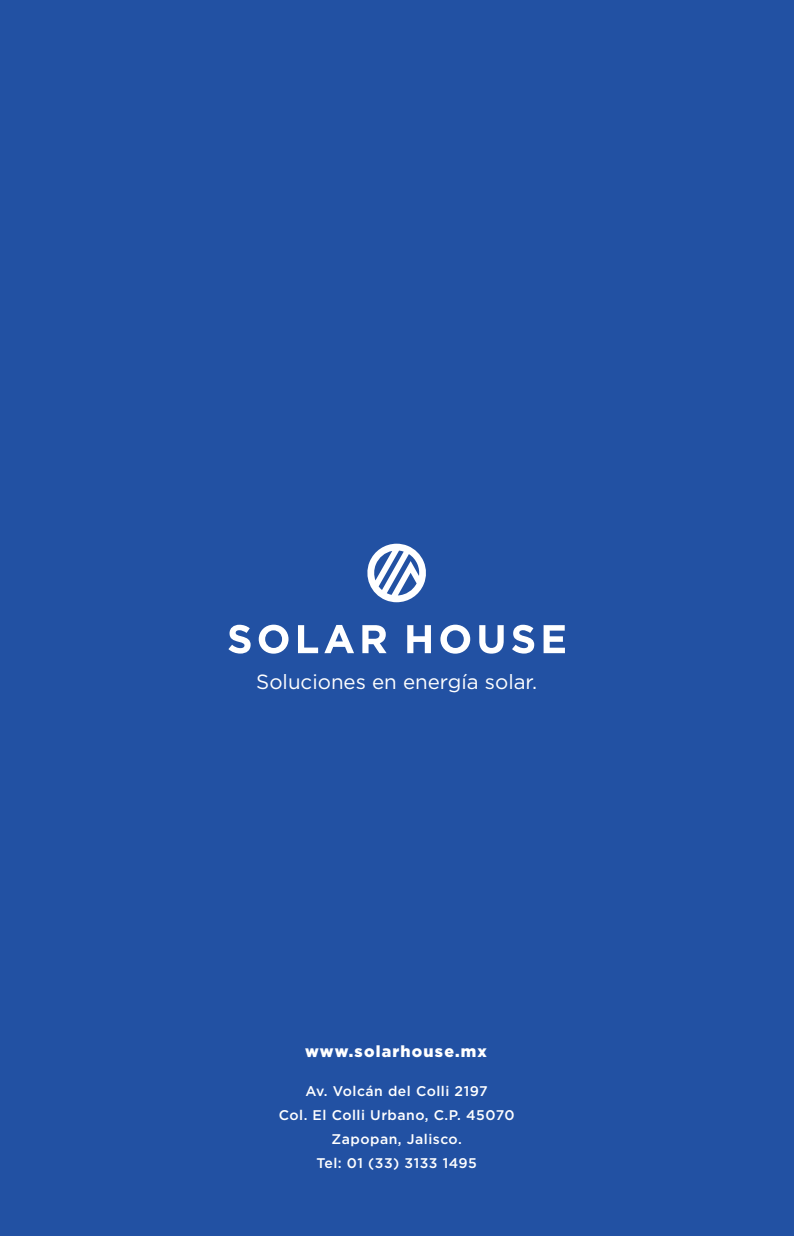
<style>
.page{position:relative;width:794px;height:1236px;background:#fff}
.page>*{position:absolute;margin:0;border:0;box-sizing:border-box;transform-origin:0 0}
.t1{font:20.6px "Gotham";color:#fff}
.t2{font:900 16px "Gotham";letter-spacing:.075em;color:#fff}
.t3{font:500 14px/24px "Gotham";letter-spacing:.035em;color:#fff;text-align:center}
</style>
<div class="page">
<hr style="left:793px;top:0;width:1px;height:1236px;background:#2251a3">
<div style="left:0;top:0;width:793px;height:1236px;background:#2251a3"></div>
<svg style="left:367px;top:544px;width:59px;height:58px"></svg>
<svg style="left:228px;top:625px;width:23px;height:29px"></svg>
<svg style="left:259px;top:625px;width:29px;height:29px"></svg>
<svg style="left:298px;top:625px;width:20px;height:28px"></svg>
<svg style="left:324px;top:625px;width:30px;height:28px"></svg>
<svg style="left:362px;top:625px;width:24px;height:28px"></svg>
<svg style="left:407px;top:625px;width:24px;height:28px"></svg>
<svg style="left:440px;top:625px;width:30px;height:29px"></svg>
<svg style="left:479px;top:625px;width:24px;height:29px"></svg>
<svg style="left:512px;top:625px;width:22px;height:29px"></svg>
<svg style="left:543px;top:625px;width:22px;height:28px"></svg>
<h1 class="t1" style="left:256px;top:668px;width:282px">Soluciones en energía solar.</h1>
<p class="t2" style="left:305px;top:1040px;width:183px">www.solarhouse.mx</p>
<p class="t3" style="left:279px;top:1079px;width:237px">Av. Volcán del Colli 2197<br>Col. El Colli Urbano, C.P. 45070<br>Zapopan, Jalisco.<br>Tel: 01 (33) 3133 1495</p>
</div>
